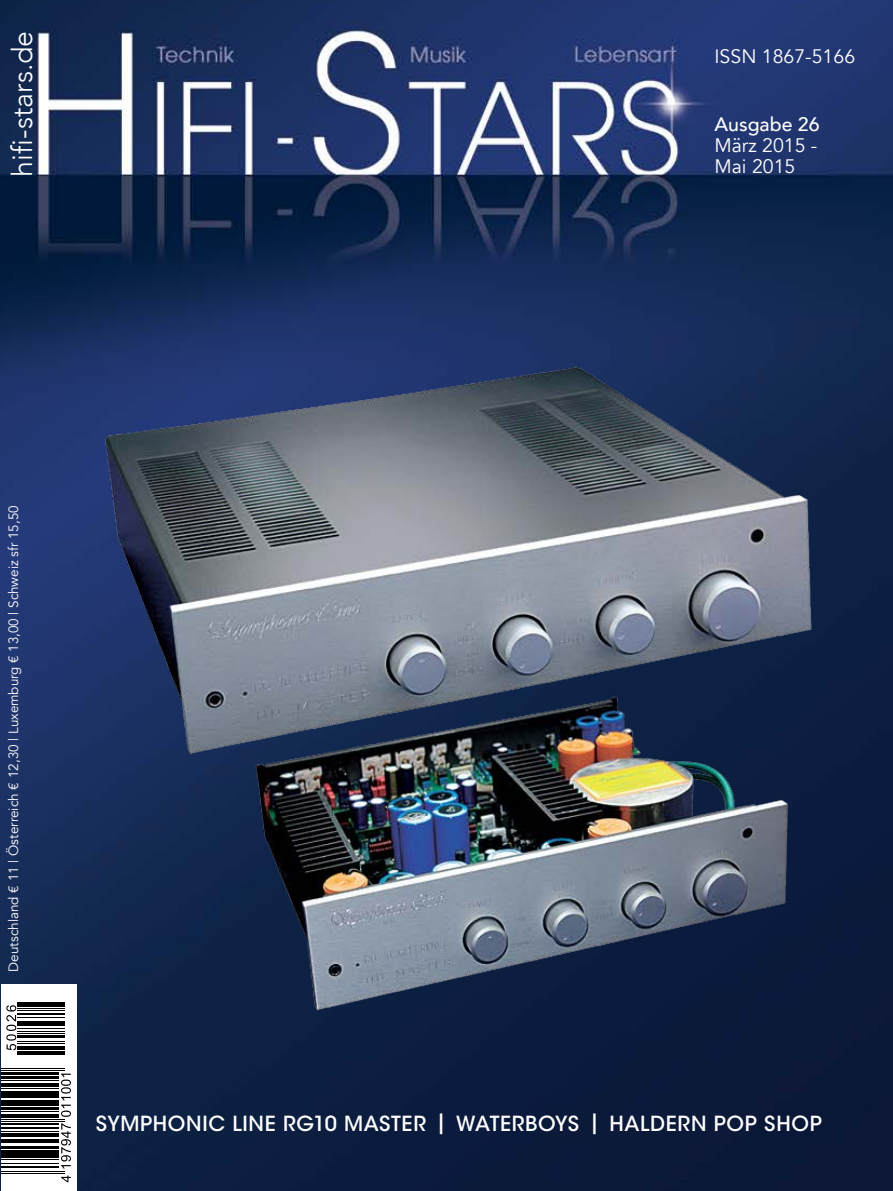
<style>
.page{position:relative;width:893px;height:1191px;background:#fff}
.page>*{position:absolute;margin:0;border:0;box-sizing:border-box;transform-origin:0 0}
.t1{font:300 28.5px "Avenir";color:#fff}
.t2{font:500 20.7px "ITC Avant Garde Std";letter-spacing:.03em;color:#fff}
.t3{font:19.5px/21px "Avenir";color:#fff}
.t4{font:500 19.5px "Avenir";color:#fff}
.t5{font:13.5px "Avenir";color:#fff}
</style>
<div class="page">
<svg style="left:61px;top:1177px;width:10px;height:5px"></svg>
<img style="left:0;top:0;width:893px;height:1177px">
<h1 class="t1" style="left:6px;top:177px;width:148px;rotate:-90deg">hifi-stars.de</h1>
<h3 class="t3" style="left:714px;top:46px;width:142px">ISSN 1867-5166</h3>
<h3 class="t4" style="left:714px;top:108px;width:107px">Ausgabe 26</h3>
<h3 class="t3" style="left:714px;top:135px;width:104px">März 2015 -<br>Mai 2015</h3>
<p class="t5" style="left:6px;top:971px;width:467px;rotate:-90deg">Deutschland € 11 | Österreich € 12,30 | Luxemburg € 13,00 | Schweiz sfr 15,50</p>
<h2 class="t2" style="left:96px;top:1111px;width:727px">SYMPHONIC LINE RG10 MASTER | WATERBOYS | HALDERN POP SHOP</h2>
</div>
